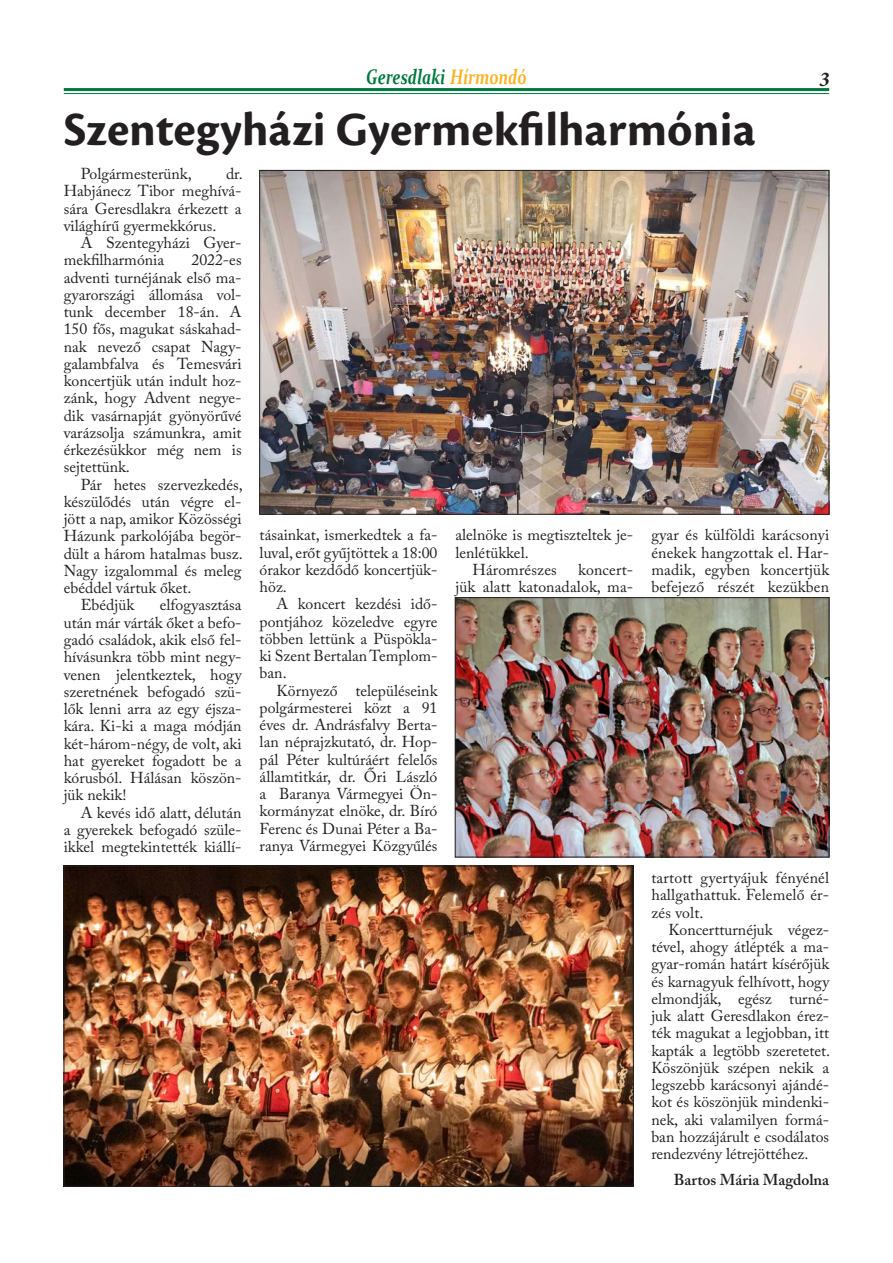
<style>
.page{position:relative;width:893px;height:1263px;background:#fff}
.page>*{position:absolute;margin:0;border:0;box-sizing:border-box;transform-origin:0 0}
.Cím_3hasáb{font:700 49.5px "Cronos Pro";color:#231f20}
.t1{font:italic 700 21px "Constantia";color:#007840;scale:.75 1}
.t2{font:italic 700 21px "Minion Pro";color:#231f20}
.Szöveg{font:15.75px/17.2px "Adobe Caslon Pro";color:#231f20;text-align:justify}
.Szöveg-2{font:600 15.75px "Adobe Caslon Pro";color:#231f20}
.s1{color:#fbb221}
</style>
<div class="page">
<hr style="left:64px;top:88px;width:765px;height:3px;background:#007840">
<hr style="left:64px;top:93px;width:765px;height:1px;background:#007840">
<img style="left:261px;top:172px;width:566px;height:340px">
<img style="left:66px;top:868px;width:566px;height:316px">
<img style="left:457px;top:599px;width:370px;height:256px">
<div style="left:455px;top:597px;width:374px;height:260px;border:1px solid #231f20"></div>
<h2 class="t1" style="left:366px;top:62px;width:215px">Geresdlaki <span class="s1">Hírmondó</span></h2>
<h2 class="t2" style="left:819px;top:64px;width:12px">3</h2>
<p class="Cím_3hasáb" style="left:64px;top:101px;width:693px">Szentegyházi Gyermekfilharmónia</p>
<p class="Szöveg" style="left:81px;top:165px;width:113px">Polgármesterünk,</p>
<p class="Szöveg" style="left:64px;top:165px;width:180px;text-indent:162px">dr.<br>Habjánecz Tibor meghívá&shy;sára Geresdlakra érkezett a világhírű gyermekkórus.</p>
<p class="Szöveg" style="left:64px;top:234px;width:179px;text-indent:17px">A Szentegyházi Gyer&shy;mekfilharmónia</p>
<p class="Szöveg" style="left:64px;top:251px;width:179px;text-indent:128px">2022-es adventi turnéjának első ma&shy;gyarországi állomása vol&shy;tunk december 18-án. A 150 fős, magukat sáskahad&shy;nak nevező csapat Nagy&shy;galambfalva és Temesvári koncertjük után indult hoz&shy;zánk, hogy Advent negye&shy;dik vasárnapját gyönyörűvé varázsolja számunkra, amit érkezésükkor még nem is sejtettünk.</p>
<p class="Szöveg" style="left:64px;top:476px;width:180px;text-indent:17px">Pár hetes szervezkedés, készülődés után végre el&shy;jött a nap, amikor Közösségi Házunk parkolójába begör&shy;dült a három hatalmas busz.<br>Nagy izgalommal és meleg ebéddel vártuk őket.</p>
<p class="Szöveg" style="left:81px;top:596px;width:55px">Ebédjük</p>
<p class="Szöveg" style="left:260px;top:526px;width:179px">tásainkat, ismerkedtek a fa&shy;luval, erőt gyűjtöttek a 18:00 órakor kezdődő koncertjük&shy;höz.</p>
<p class="Szöveg" style="left:260px;top:595px;width:179px;text-indent:17px">A koncert kezdési idő&shy;pontjához közeledve egyre többen lettünk a Püspökla&shy;ki Szent Bertalan Templom&shy;ban.</p>
<p class="Szöveg" style="left:260px;top:681px;width:179px;text-indent:17px">Környező településeink polgármesterei közt a 91 éves dr. Andrásfalvy Berta&shy;lan néprajzkutató, dr. Hop&shy;pál Péter kultúráért felelős államtitkár, dr. Őri László a Baranya Vármegyei Ön&shy;kormányzat elnöke, dr. Bíró Ferenc és Dunai Péter a Ba&shy;ranya Vármegyei Közgyűlés</p>
<p class="Szöveg" style="left:455px;top:526px;width:179px">alelnöke is megtiszteltek je&shy;lenlétükkel.</p>
<p class="Szöveg" style="left:472px;top:561px;width:86px">Háromrészes</p>
<p class="Szöveg" style="left:651px;top:526px;width:179px">gyar és külföldi karácsonyi énekek hangzottak el. Har&shy;madik, egyben koncertjük befejező részét kezükben</p>
<p class="Szöveg" style="left:455px;top:561px;width:179px;text-align:right">koncert-<br>jük alatt katonadalok, ma-</p>
<p class="Szöveg" style="left:64px;top:596px;width:179px;text-indent:96px">elfogyasztása után már várták őket a befo&shy;gadó családok, akik első fel&shy;hívásunkra több mint negy&shy;venen jelentkeztek, hogy szeretnének befogadó szü&shy;lők lenni arra az egy éjsza&shy;kára. Ki-ki a maga módján két-három-négy, de volt, aki hat gyereket fogadott be a kórusból. Hálásan köszön&shy;jük nekik!</p>
<p class="Szöveg" style="left:64px;top:803px;width:179px;text-indent:17px">A kevés idő alatt, délután a gyerekek befogadó szüle&shy;ikkel megtekintették kiállí-</p>
<p class="Szöveg" style="left:651px;top:869px;width:179px">tartott gyertyájuk fényénél hallgathattuk. Felemelő ér&shy;zés volt.</p>
<p class="Szöveg" style="left:651px;top:921px;width:180px;text-indent:17px">Koncertturnéjuk végez&shy;tével, ahogy átlépték a ma&shy;gyar-román határt kísérőjük és karnagyuk felhívott, hogy elmondják, egész turné&shy;juk alatt Geresdlakon érez&shy;ték magukat a legjobban, itt kapták a legtöbb szeretetet.<br>Köszönjük szépen nekik a legszebb karácsonyi ajándé&shy;kot és köszönjük mindenki&shy;nek, aki valamilyen formá&shy;ban hozzájárult e csodálatos rendezvény létrejöttéhez.</p>
<p class="Szöveg-2" style="left:674px;top:1170px;width:157px">Bartos Mária Magdolna</p>
</div>
